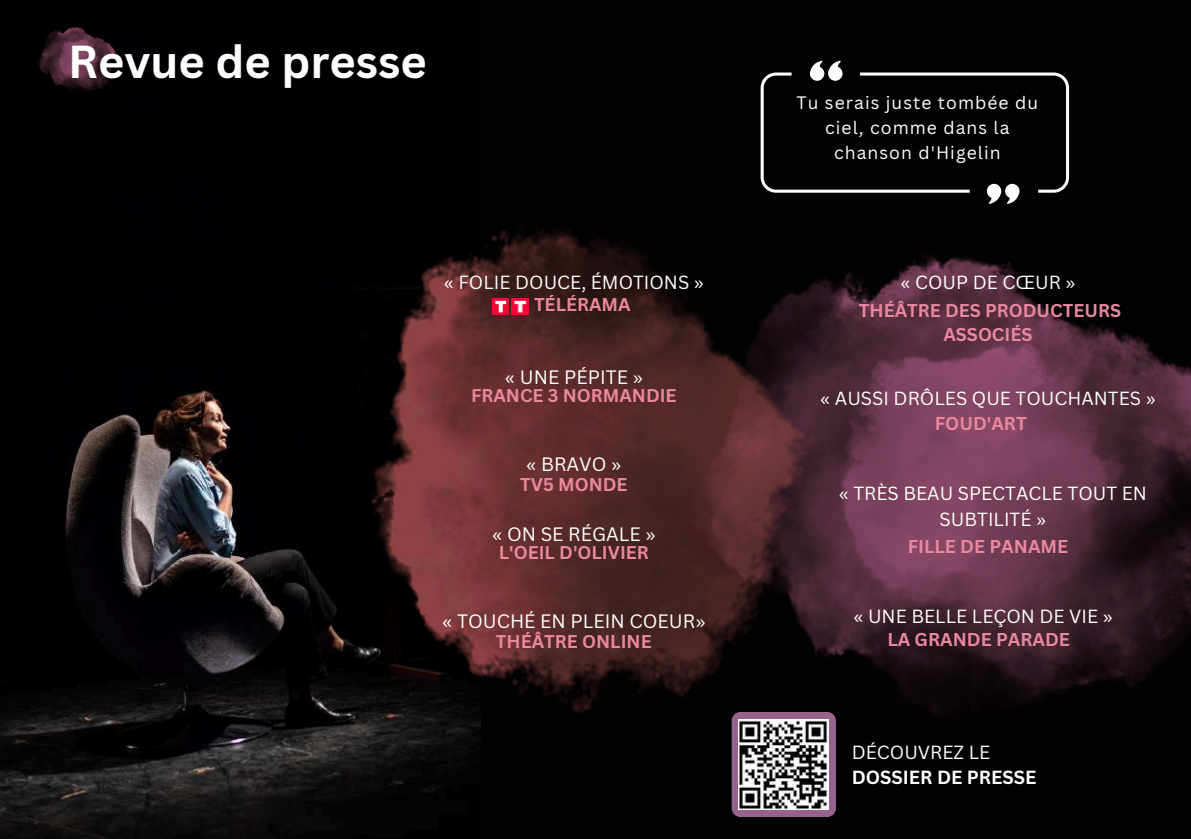
<style>
.page{position:relative;width:1191px;height:839px;background:#fff}
.page>*{position:absolute;margin:0;border:0;box-sizing:border-box;transform-origin:0 0}
.t1{font:700 45px "Canva Sans";color:#fff}
.t2{font:18.8px "Canva Sans";color:#fff}
.t3{font:18.4px/25.6px "Canva Sans";color:#fff;text-align:center}
.t4{font:700 18.4px "Canva Sans";color:#fff}
.t5{font:700 18px/24px "Canva Sans";color:#ea889f;text-align:center}
.t6{font:17.6px/24.8px "Canva Sans";letter-spacing:.06em;color:#fff;text-align:center}
</style>
<div class="page">
<div style="left:0;top:0;width:1191px;height:838px;background:#030203"></div>
<img style="left:731px;top:253px;width:460px;height:476px">
<img style="left:0;top:390px;width:480px;height:448px">
<img style="left:365px;top:229px;width:452px;height:488px">
<img style="left:38px;top:27px;width:78px;height:66px">
<img style="left:512px;top:298px;width:16px;height:16px">
<img style="left:493px;top:298px;width:16px;height:17px">
<svg style="left:761px;top:61px;width:308px;height:142px"></svg>
<svg style="left:732px;top:712px;width:104px;height:105px;background:#986a8f"></svg>
<img style="left:739px;top:719px;width:90px;height:90px">
<h1 class="t1" style="left:68px;top:30px;width:360px">Revue de presse</h1>
<p class="t3" style="left:444px;top:269px;width:262px">« FOLIE DOUCE, ÉMOTIONS »</p>
<p class="t5" style="left:534px;top:292px;width:98px">TÉLÉRAMA</p>
<p class="t2" style="left:505px;top:363px;width:140px">« UNE PÉPITE »</p>
<p class="t5" style="left:471px;top:383px;width:207px">FRANCE 3 NORMANDIE</p>
<p class="t2" style="left:526px;top:450px;width:97px">« BRAVO »</p>
<p class="t5" style="left:520px;top:471px;width:109px">TV5 MONDE</p>
<p class="t2" style="left:492px;top:521px;width:165px">« ON SE RÉGALE »</p>
<p class="t5" style="left:499px;top:540px;width:152px">L'OEIL D'OLIVIER</p>
<p class="t2" style="left:442px;top:607px;width:265px">« TOUCHÉ EN PLEIN COEUR»</p>
<p class="t5" style="left:496px;top:628px;width:157px">THÉÂTRE ONLINE</p>
<p class="t6" style="left:797px;top:90px;width:243px">Tu serais juste tombée du ciel, comme dans la chanson d'Higelin</p>
<p class="t3" style="left:901px;top:269px;width:177px">« COUP DE CŒUR »</p>
<p class="t5" style="left:859px;top:297px;width:264px">THÉÂTRE DES PRODUCTEURS<br>ASSOCIÉS</p>
<p class="t3" style="left:820px;top:385px;width:337px">« AUSSI DRÔLES QUE TOUCHANTES »</p>
<p class="t5" style="left:935px;top:411px;width:93px">FOUD'ART</p>
<p class="t3" style="left:839px;top:480px;width:310px">« TRÈS BEAU SPECTACLE TOUT EN<br>SUBTILITÉ »</p>
<p class="t5" style="left:908px;top:534px;width:162px">FILLE DE PANAME</p>
<p class="t3" style="left:853px;top:603px;width:261px">« UNE BELLE LEÇON DE VIE »</p>
<p class="t5" style="left:887px;top:627px;width:184px">LA GRANDE PARADE</p>
<p class="t3" style="left:852px;top:738px;width:140px">DÉCOUVREZ LE</p>
<p class="t4" style="left:852px;top:764px;width:186px">DOSSIER DE PRESSE</p>
</div>
